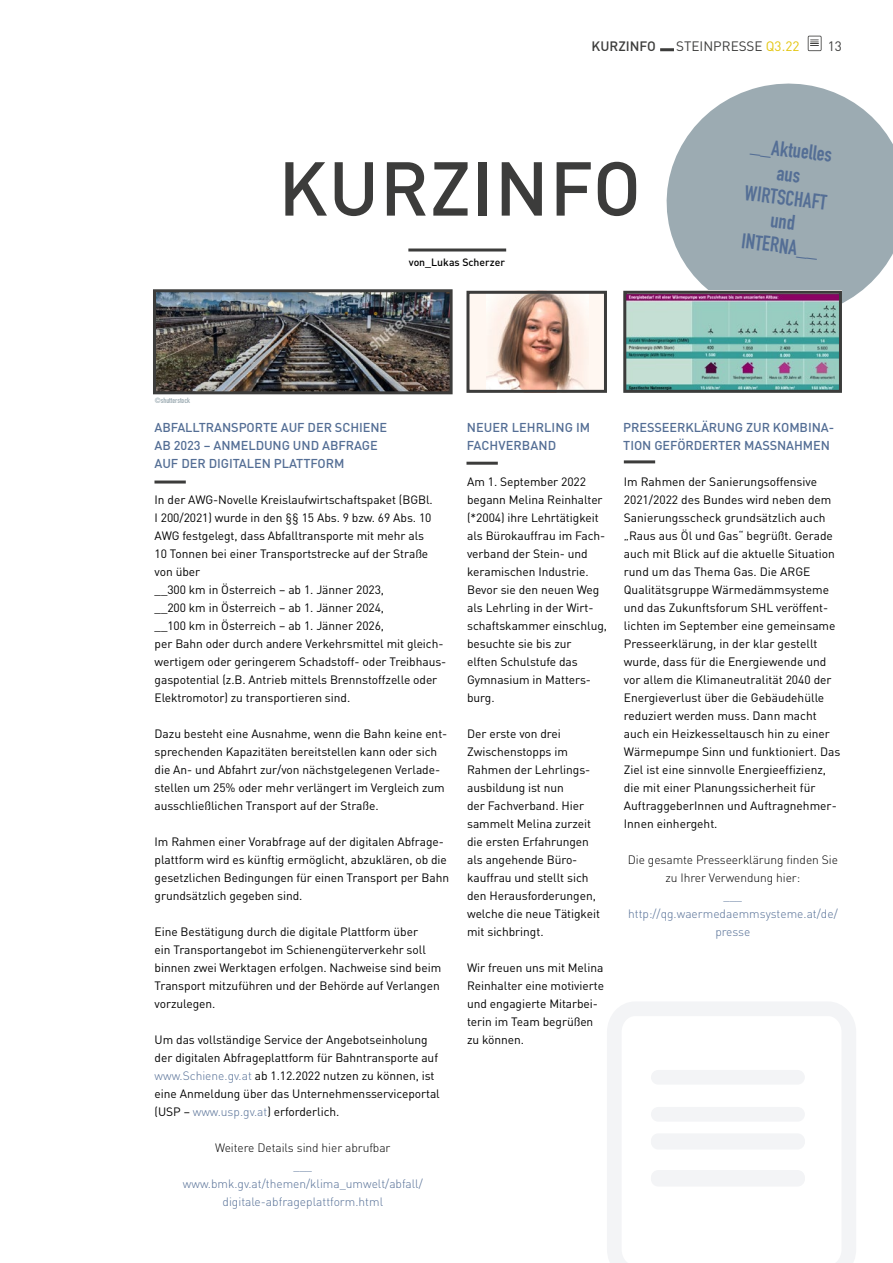
<style>
.page{position:relative;width:893px;height:1263px;background:#fff}
.page>*{position:absolute;margin:0;border:0;box-sizing:border-box;transform-origin:0 0}
.HEADLINE_1{font:500 75px "DIN";letter-spacing:.01em;color:#3c3c3b}
.Bildtext{font:21px/24px "DIN Engschrift";color:#546e95;text-align:center}
.t1{font:13.5px "DIN";color:#3c3c3b}
.t2{font:500 13.5px "DIN";color:#3c3c3b}
.Zwischenheadline{font:500 12.75px/18px "DIN";letter-spacing:-.005em;color:#546e95}
.Fließtext_NEU{font:12px/18px "DIN";letter-spacing:-.005em;color:#000}
.Fließtext_NEU-2{font:300 12px/18px "DIN";color:#546e95;text-align:center}
.Fließtext_NEU-3{font:300 12px/18px "DIN";letter-spacing:-.005em;color:#000;text-align:center}
.Fließtext_NEU-4{font:500 10.5px "DIN";color:#000}
.Bildtext-2{font:7.5px "DIN Engschrift";letter-spacing:.005em;color:#9cabb2}
.s1{color:#e3c50e}
.s2{font-weight:300;color:#546e95}
</style>
<div class="page">
<svg style="left:607px;top:1002px;width:249px;height:261px"></svg>
<div style="left:651px;top:1070px;width:154px;height:14px;background:#f3f4f6;border-radius:7px"></div>
<div style="left:651px;top:1107px;width:154px;height:15px;background:#f3f4f6;border-radius:7px"></div>
<div style="left:651px;top:1133px;width:154px;height:15px;background:#f3f4f6;border-radius:7px"></div>
<div style="left:651px;top:1170px;width:154px;height:15px;background:#f3f4f6;border-radius:7px"></div>
<svg style="left:654px;top:83px;width:239px;height:221px;fill:#9cabb2"></svg>
<div style="left:468px;top:292px;width:137px;height:99px;background:#fff7f1"></div>
<img style="left:487px;top:295px;width:101px;height:94px">
<div style="left:466px;top:291px;width:141px;height:102px;border:3px solid #3c3c3b"></div>
<img style="left:627px;top:295px;width:211px;height:94px">
<div style="left:623px;top:291px;width:219px;height:102px;border:3px solid #3c3c3b"></div>
<hr style="left:466px;top:462px;width:32px;height:3px;background:#3c3c3b">
<hr style="left:624px;top:460px;width:31px;height:3px;background:#3c3c3b">
<hr style="left:408px;top:248px;width:98px;height:3px;background:#3c3c3b">
<hr style="left:660px;top:48px;width:14px;height:3px;background:#3c3c3b">
<svg style="left:808px;top:36px;width:13px;height:15px"></svg>
<img style="left:157px;top:293px;width:292px;height:97px">
<div style="left:153px;top:289px;width:300px;height:105px;border:3px solid #3c3c3b"></div>
<hr style="left:154px;top:480px;width:32px;height:3px;background:#3c3c3b">
<svg style="left:770px;top:215px;width:25px;height:15px"></svg>
<p class="t2" style="left:592px;top:38px;width:66px">KURZINFO</p>
<p class="t1" style="left:676px;top:38px;width:125px">STEINPRESSE <span class="s1">Q3.22</span></p>
<p class="t1" style="left:828px;top:38px;width:16px">13</p>
<p class="Bildtext-2" style="left:155px;top:396px;width:37px">©shutterstock</p>
<p class="HEADLINE_1" style="left:278px;top:141px;width:364px">KURZINFO</p>
<p class="Fließtext_NEU-4" style="left:409px;top:256px;width:98px">von_Lukas Scherzer</p>
<p class="Bildtext" style="left:752px;top:133px;width:84px;rotate:7deg">__Aktuelles aus<br>WIRTSCHAFT</p>
<p class="Bildtext" style="left:743px;top:229px;width:78px;rotate:7deg">INTERNA__</p>
<p class="Zwischenheadline" style="left:154px;top:418px;width:234px">ABFALLTRANSPORTE AUF DER SCHIENE<br>AB 2023 – ANMELDUNG UND ABFRAGE<br>AUF DER DIGITALEN PLATTFORM</p>
<p class="Fließtext_NEU" style="left:155px;top:490px;width:280px">In der AWG-Novelle Kreislaufwirtschaftspaket (BGBl.<br>I 200/2021) wurde in den §§ 15 Abs. 9 bzw. 69 Abs. 10<br>AWG festgelegt, dass Abfalltransporte mit mehr als 10 Tonnen bei einer Transportstrecke auf der Straße von über</p>
<p class="Fließtext_NEU" style="left:155px;top:580px;width:231px">__300 km in Österreich − ab 1. Jänner 2023,</p>
<p class="Fließtext_NEU" style="left:155px;top:598px;width:231px">__200 km in Österreich − ab 1. Jänner 2024,</p>
<p class="Fließtext_NEU" style="left:155px;top:616px;width:231px">__100 km in Österreich − ab 1. Jänner 2026,</p>
<p class="Fließtext_NEU" style="left:155px;top:634px;width:293px">per Bahn oder durch andere Verkehrsmittel mit gleich&shy;wertigem oder geringerem Schadstoff- oder Treibhaus&shy;gaspotential (z.B. Antrieb mittels Brennstoffzelle oder Elektromotor) zu transportieren sind.</p>
<p class="Fließtext_NEU" style="left:155px;top:724px;width:294px">Dazu besteht eine Ausnahme, wenn die Bahn keine ent&shy;sprechenden Kapazitäten bereitstellen kann oder sich die An- und Abfahrt zur/von nächstgelegenen Verlade&shy;stellen um 25% oder mehr verlängert im Vergleich zum ausschließlichen Transport auf der Straße.</p>
<p class="Fließtext_NEU" style="left:155px;top:832px;width:296px">Im Rahmen einer Vorabfrage auf der digitalen Abfrage&shy;plattform wird es künftig ermöglicht, abzuklären, ob die gesetzlichen Bedingungen für einen Transport per Bahn grundsätzlich gegeben sind.</p>
<p class="Fließtext_NEU" style="left:155px;top:922px;width:288px">Eine Bestätigung durch die digitale Plattform über<br>ein Transportangebot im Schienengüterverkehr soll binnen zwei Werktagen erfolgen. Nachweise sind beim Transport mitzuführen und der Behörde auf Verlangen vorzulegen.</p>
<p class="Fließtext_NEU" style="left:155px;top:1030px;width:287px">Um das vollständige Service der Angebotseinholung der digitalen Abfrageplattform für Bahntransporte auf <span class="s2">www.Schiene.gv.at</span> ab 1.12.2022 nutzen zu können, ist eine Anmeldung über das Unternehmensserviceportal</p>
<p class="Fließtext_NEU" style="left:155px;top:1102px;width:186px">(USP – <span class="s2">www.usp.gv.at</span>) erforderlich.</p>
<p class="Fließtext_NEU-3" style="left:215px;top:1139px;width:177px">Weitere Details sind hier abrufbar</p>
<p class="Fließtext_NEU-2" style="left:294px;top:1157px;width:20px">___</p>
<p class="Fließtext_NEU-2" style="left:183px;top:1175px;width:241px">www.bmk.gv.at/themen/klima_umwelt/abfall/ digitale-abfrageplattform.html</p>
<p class="Zwischenheadline" style="left:467px;top:418px;width:125px">NEUER LEHRLING IM<br>FACHVERBAND</p>
<p class="Fließtext_NEU" style="left:467px;top:472px;width:141px">Am 1. September 2022 begann Melina Reinhalter (*2004) ihre Lehrtätigkeit als Bürokauffrau im Fach&shy;verband der Stein- und keramischen Industrie.<br>Bevor sie den neuen Weg als Lehrling in der Wirt&shy;schaftskammer einschlug, besuchte sie bis zur<br>elften Schulstufe das<br>Gymnasium in Matters&shy;burg.</p>
<p class="Fließtext_NEU" style="left:467px;top:724px;width:134px">Der erste von drei<br>Zwischenstopps im<br>Rahmen der Lehrlings&shy;ausbildung ist nun<br>der Fachverband. Hier sammelt Melina zurzeit die ersten Erfahrungen als angehende Büro&shy;kauffrau und stellt sich den Herausforderungen, welche die neue Tätigkeit mit sichbringt.</p>
<p class="Fließtext_NEU" style="left:467px;top:958px;width:138px">Wir freuen uns mit Melina<br>Reinhalter eine motivierte und engagierte Mitarbei&shy;terin im Team begrüßen zu können.</p>
<p class="Zwischenheadline" style="left:623px;top:418px;width:212px">PRESSEERKLÄRUNG ZUR KOMBINA-<br>TION GEFÖRDERTER MASSNAHMEN</p>
<p class="Fließtext_NEU" style="left:624px;top:472px;width:218px">Im Rahmen der Sanierungsoffensive 2021/2022 des Bundes wird neben dem Sanierungsscheck grundsätzlich auch „Raus aus Öl und Gas“ begrüßt. Gerade auch mit Blick auf die aktuelle Situation rund um das Thema Gas. Die ARGE Qualitätsgruppe Wärmedämmsysteme und das Zukunftsforum SHL veröffent&shy;lichten im September eine gemeinsame Presseerklärung, in der klar gestellt wurde, dass für die Energiewende und vor allem die Klimaneutralität 2040 der Energieverlust über die Gebäudehülle reduziert werden muss. Dann macht auch ein Heizkesseltausch hin zu einer Wärmepumpe Sinn und funktioniert. Das Ziel ist eine sinnvolle Energieeffizienz, die mit einer Planungssicherheit für AuftraggeberInnen und Auftragnehmer-Innen einhergeht.</p>
<p class="Fließtext_NEU-3" style="left:628px;top:851px;width:212px">Die gesamte Presseerklärung finden Sie zu Ihrer Verwendung hier:</p>
<p class="Fließtext_NEU-2" style="left:724px;top:887px;width:20px">___</p>
<p class="Fließtext_NEU-2" style="left:628px;top:905px;width:211px">http://qg.waermedaemmsysteme.at/de/ presse</p>
</div>
